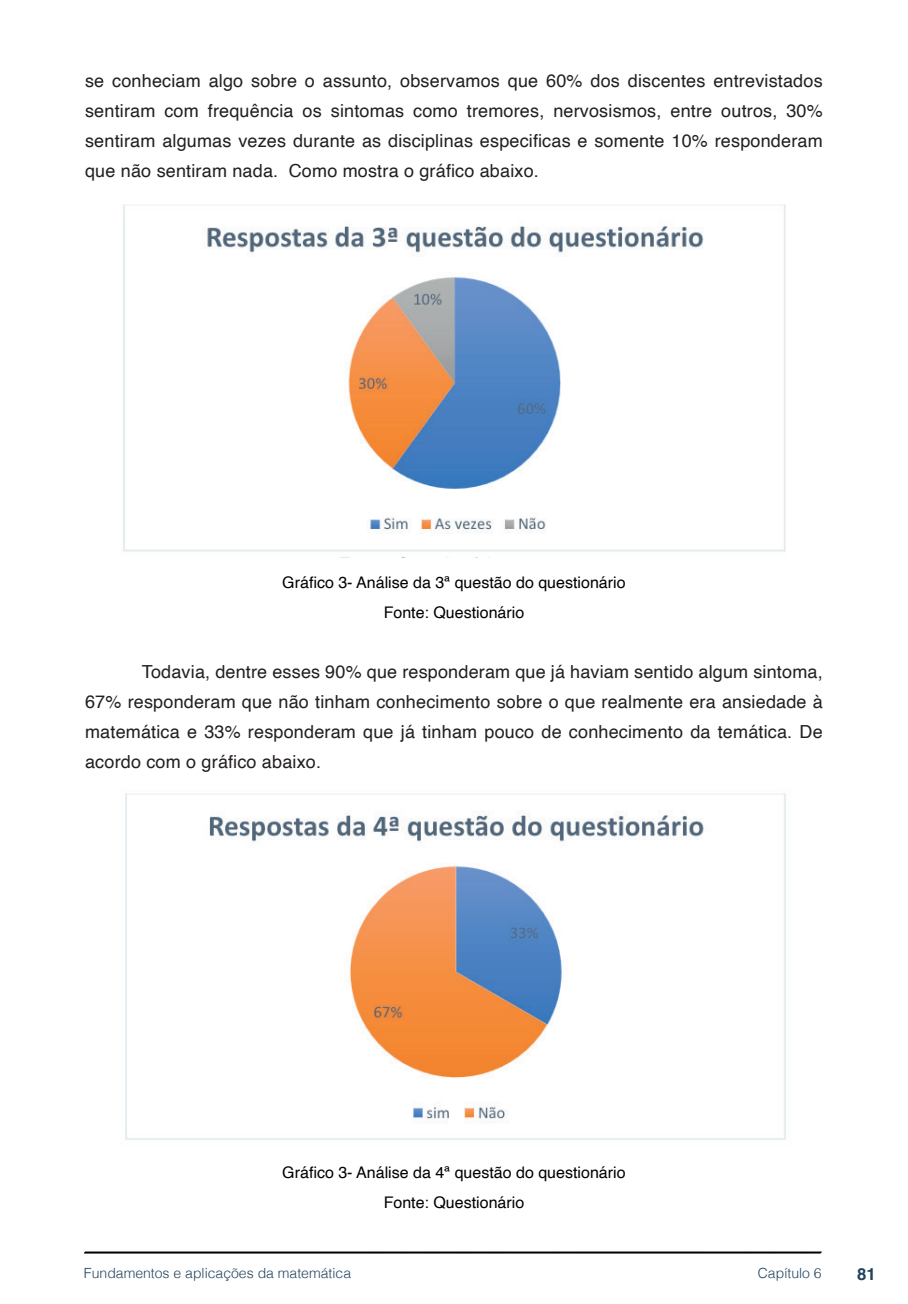
<style>
.page{position:relative;width:908px;height:1304px;background:#fff}
.page>*{position:absolute;margin:0;border:0;box-sizing:border-box;transform-origin:0 0}
.txt{font:18px/30px "Helvetica";letter-spacing:.01em;color:#231f20;text-align:justify}
.t1{font:700 16.8px "Helvetica";color:#23445f}
.imagens_graf_tab{font:16px "Helvetica";color:#000}
.t2{font:300 14px "Helvetica";color:#23445f}
</style>
<div class="page">
<svg style="left:84px;top:1251px;width:737px;height:3px;background:#515151"></svg>
<img style="left:123px;top:204px;width:663px;height:353px">
<img style="left:125px;top:793px;width:661px;height:347px">
<p class="txt" style="left:85px;top:66px;width:738px">se conheciam algo sobre o assunto, observamos que 60% dos discentes entrevistados sentiram com frequência os sintomas como tremores, nervosismos, entre outros, 30% sentiram algumas vezes durante as disciplinas especificas e somente 10% responderam que não sentiram nada. Como mostra o gráfico abaixo.</p>
<p class="imagens_graf_tab" style="left:282px;top:570px;width:344px">Gráfico 3- Análise da 3ª questão do questionário</p>
<p class="imagens_graf_tab" style="left:383px;top:600px;width:142px">Fonte: Questionário</p>
<p class="txt" style="left:85px;top:658px;width:738px;text-indent:57px">Todavia, dentre esses 90% que responderam que já haviam sentido algum sintoma, 67% responderam que não tinham conhecimento sobre o que realmente era ansiedade à matemática e 33% responderam que já tinham pouco de conhecimento da temática. De acordo com o gráfico abaixo.</p>
<p class="imagens_graf_tab" style="left:282px;top:1160px;width:344px">Gráfico 3- Análise da 4ª questão do questionário</p>
<p class="imagens_graf_tab" style="left:383px;top:1190px;width:142px">Fonte: Questionário</p>
<p class="t2" style="left:84px;top:1261px;width:268px">Fundamentos e aplicações da matemática</p>
<p class="t2" style="left:757px;top:1261px;width:65px">Capítulo 6</p>
<p class="t1" style="left:856px;top:1264px;width:20px">81</p>
</div>
